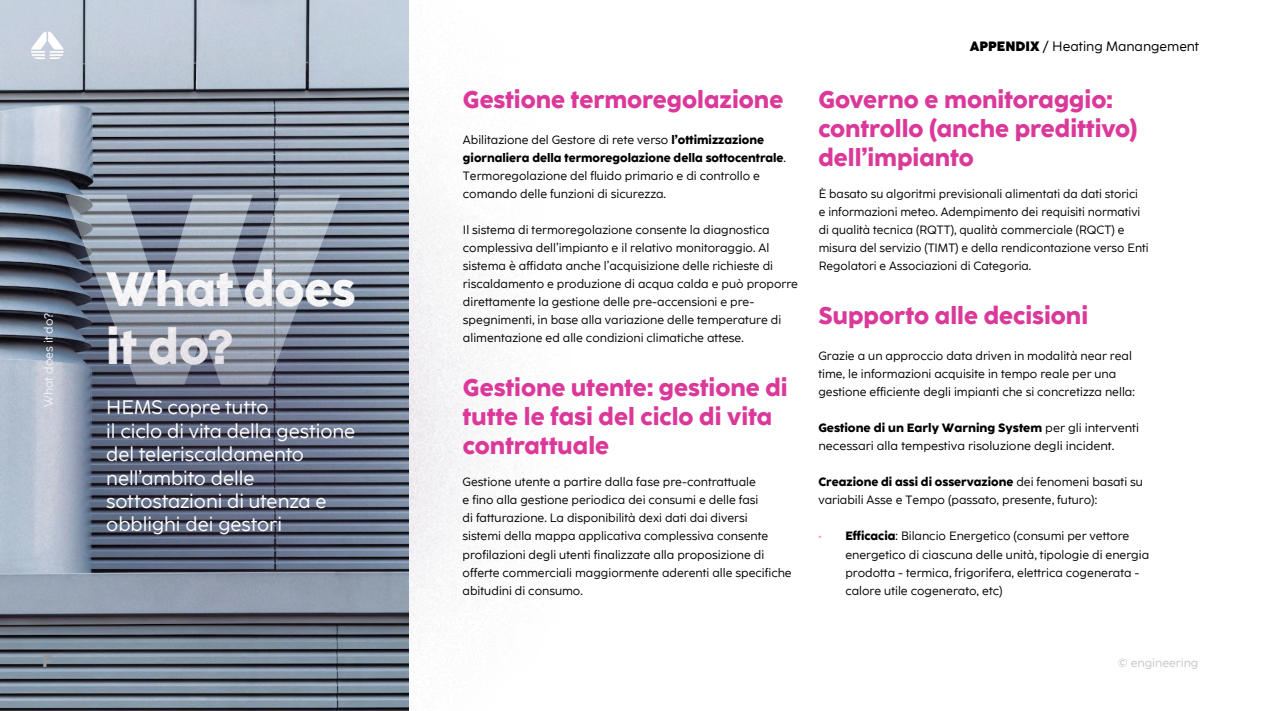
<style>
.page{position:relative;width:1263px;height:711px;background:#fff}
.page>*{position:absolute;margin:0;border:0;box-sizing:border-box;transform-origin:0 0}
.t1{font:800 270px "Coco Eng";color:#eef1f5}
.t2{font:800 48px/57.6px "Coco Eng";letter-spacing:-.005em;color:#fff}
.t3{font:800 24px/28.8px "Coco Eng";color:#db3999}
.t4{font:19.5px/23.4px "Coco Eng";color:#fff}
.t5{font:800 18px "Coco Eng";color:#9d9d9c}
.t6{font:13.5px "Coco Eng";color:#000}
.t7{font:12px/18px "Coco Eng";color:#000}
.t8{font:12px "Coco Eng";color:#fff}
.t9{font:12px "Coco Eng";color:#c6c6c6}
.s1{font-weight:800}
.s2{color:#eb8ec3}
</style>
<div class="page">
<div style="left:0;top:0;width:576px;height:626px;background:#513a5c;opacity:.75"></div>
<svg style="left:31px;top:31px;width:33px;height:28px"></svg>
<div style="left:0;top:159px;width:604px;height:551px;background:#513a5c;opacity:.45"></div>
<p class="t8" style="left:41px;top:407px;width:96px;rotate:-90deg">What does it do?</p>
<h1 class="t1" style="left:64px;top:88px;width:279px">W</h1>
<h2 class="t2" style="left:106px;top:257px;width:251px">What does it do?</h2>
<h3 class="t4" style="left:106px;top:395px;width:251px">HEMS copre tutto<br>il ciclo di vita della gestione del teleriscaldamento nell’ambito delle sottostazioni di utenza e obblighi dei gestori</h3>
<h3 class="t5" style="left:42px;top:647px;width:12px">F</h3>
<h3 class="t3" style="left:463px;top:84px;width:322px">Gestione termoregolazione</h3>
<p class="t7" style="left:463px;top:130px;width:325px">Abilitazione del Gestore di rete verso <span class="s1">l’ottimizzazione giornaliera della termoregolazione della sottocentrale</span>.<br>Termoregolazione del fluido primario e di controllo e comando delle funzioni di sicurezza.</p>
<p class="t7" style="left:463px;top:220px;width:337px">Il sistema di termoregolazione consente la diagnostica complessiva dell’impianto e il relativo monitoraggio. Al sistema è affidata anche l’acquisizione delle richieste di riscaldamento e produzione di acqua calda e può proporre direttamente la gestione delle pre-accensioni e pre&shy;spegnimenti, in base alla variazione delle temperature di alimentazione ed alle condizioni climatiche attese.</p>
<h3 class="t3" style="left:463px;top:372px;width:326px">Gestione utente: gestione di tutte le fasi del ciclo di vita contrattuale</h3>
<p class="t7" style="left:463px;top:472px;width:331px">Gestione utente a partire dalla fase pre-contrattuale<br>e fino alla gestione periodica dei consumi e delle fasi<br>di fatturazione. La disponibilità dexi dati dai diversi<br>sistemi della mappa applicativa complessiva consente profilazioni degli utenti finalizzate alla proposizione di offerte commerciali maggiormente aderenti alle specifiche abitudini di consumo.</p>
<p class="t6" style="left:970px;top:38px;width:231px"><span class="s1">APPENDIX</span> / Heating Manangement</p>
<h3 class="t3" style="left:818px;top:84px;width:321px">Governo e monitoraggio: controllo (anche predittivo) dell’impianto</h3>
<p class="t7" style="left:819px;top:184px;width:331px">È basato su algoritmi previsionali alimentati da dati storici<br>e informazioni meteo. Adempimento dei requisiti normativi di qualità tecnica (RQTT), qualità commerciale (RQCT) e misura del servizio (TIMT) e della rendicontazione verso Enti Regolatori e Associazioni di Categoria.</p>
<h3 class="t3" style="left:818px;top:300px;width:271px">Supporto alle decisioni</h3>
<p class="t7" style="left:818px;top:346px;width:318px">Grazie a un approccio data driven in modalità near real time, le informazioni acquisite in tempo reale per una gestione efficiente degli impianti che si concretizza nella:</p>
<p class="t7" style="left:818px;top:418px;width:322px"><span class="s1">Gestione di un Early Warning System</span> per gli interventi necessari alla tempestiva risoluzione degli incident.</p>
<p class="t7" style="left:818px;top:472px;width:326px"><span class="s1">Creazione di assi di osservazione</span> dei fenomeni basati su variabili Asse e Tempo (passato, presente, futuro):</p>
<p class="t7" style="left:845px;top:526px;width:305px;text-indent:-27px"><span class="s2">•</span> <span class="s1">Efficacia</span>: Bilancio Energetico (consumi per vettore energetico di ciascuna delle unità, tipologie di energia prodotta - termica, frigorifera, elettrica cogenerata - calore utile cogenerato, etc)</p>
<p class="t9" style="left:1118px;top:654px;width:82px">© engineering</p>
</div>
